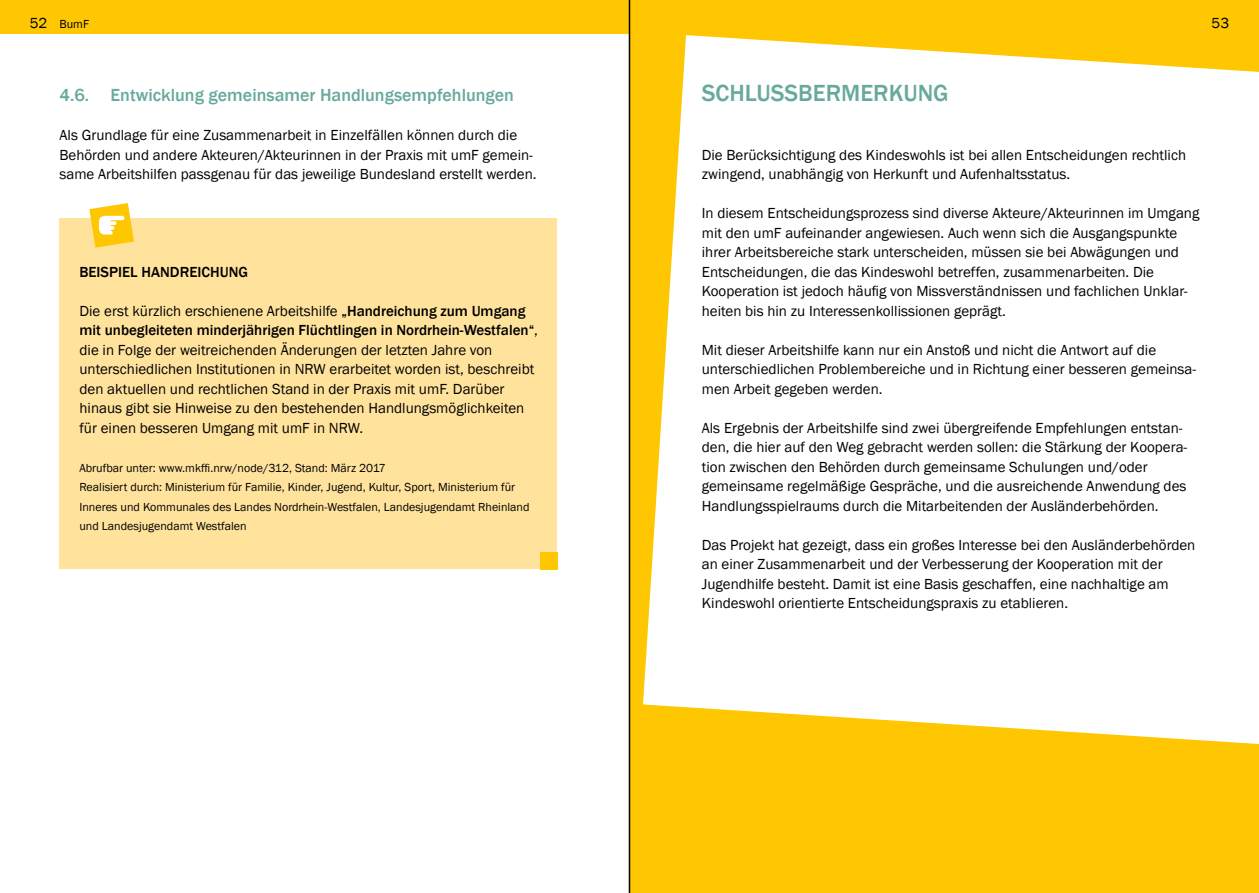
<style>
.page{position:relative;width:1259px;height:893px;background:#fff}
.page>*{position:absolute;margin:0;border:0;box-sizing:border-box;transform-origin:0 0}
.Head_1_ohne_Nummer{font:500 24px "Franklin Gothic";color:#67a99c}
.t1{font:500 18px "Franklin Gothic";color:#67a99c}
.Text{font:15px/19.5px "Franklin Gothic";color:#000}
.Text-2{font:500 15px "Franklin Gothic";color:#000}
.Text-3{font:12px/19.5px "Franklin Gothic";color:#000}
.s1{font-size:15px}
.s2{font-weight:500}
</style>
<div class="page">
<div style="left:629px;top:34px;width:630px;height:859px;background:#fec701"></div>
<svg style="left:643px;top:35px;width:616px;height:709px;background:#fefae9"></svg>
<div style="left:60px;top:218px;width:497px;height:351px;background:#ffe39d"></div>
<div style="left:540px;top:552px;width:17px;height:17px;background:#fec701"></div>
<svg style="left:89px;top:203px;width:45px;height:45px"></svg>
<div style="left:0;top:0;width:629px;height:34px;background:#fec701"></div>
<div style="left:629px;top:0;width:630px;height:34px;background:#fec701"></div>
<hr style="left:629px;top:0;width:1px;height:893px;background:#000">
<p class="Text-3" style="left:30px;top:14px;width:61px"><span class="s1">52</span> BumF</p>
<p class="Text" style="left:1211px;top:13px;width:19px">53</p>
<p class="t1" style="left:60px;top:84px;width:456px">4.6. Entwicklung gemeinsamer Handlungsempfehlungen</p>
<p class="Text" style="left:60px;top:126px;width:478px">Als Grundlage für eine Zusammenarbeit in Einzelfällen können durch die<br>Behörden und andere Akteuren/Akteurinnen in der Praxis mit umF gemein&shy;same Arbeitshilfen passgenau für das jeweilige Bundesland erstellt werden.</p>
<p class="Text-2" style="left:79px;top:262px;width:170px">BEISPIEL HANDREICHUNG</p>
<p class="Text" style="left:79px;top:301px;width:460px">Die erst kürzlich erschienene Arbeitshilfe <span class="s2">„Handreichung zum Umgang mit unbegleiteten minderjährigen Flüchtlingen in Nordrhein-Westfalen“</span>, die in Folge der weitreichenden Änderungen der letzten Jahre von unterschiedlichen Institutionen in NRW erarbeitet worden ist, beschreibt den aktuellen und rechtlichen Stand in der Praxis mit umF. Darüber hinaus gibt sie Hinweise zu den bestehenden Handlungsmöglichkeiten für einen besseren Umgang mit umF in NRW.</p>
<p class="Text-3" style="left:79px;top:458px;width:451px">Abrufbar unter: www.mkffi.nrw/node/312, Stand: März 2017<br>Realisiert durch: Ministerium für Familie, Kinder, Jugend, Kultur, Sport, Ministerium für Inneres und Kommunales des Landes Nordrhein-Westfalen, Landesjugendamt Rheinland und Landesjugendamt Westfalen</p>
<p class="Head_1_ohne_Nummer" style="left:702px;top:78px;width:248px">SCHLUSSBERMERKUNG</p>
<p class="Text" style="left:702px;top:145px;width:486px">Die Berücksichtigung des Kindeswohls ist bei allen Entscheidungen rechtlich zwingend, unabhängig von Herkunft und Aufenhaltsstatus.</p>
<p class="Text" style="left:702px;top:204px;width:499px">In diesem Entscheidungsprozess sind diverse Akteure/Akteurinnen im Umgang mit den umF aufeinander angewiesen. Auch wenn sich die Ausgangspunkte ihrer Arbeitsbereiche stark unterscheiden, müssen sie bei Abwägungen und Entscheidungen, die das Kindeswohl betreffen, zusammenarbeiten. Die Kooperation ist jedoch häufig von Missverständnissen und fachlichen Unklar&shy;heiten bis hin zu Interessenkollissionen geprägt.</p>
<p class="Text" style="left:702px;top:340px;width:496px">Mit dieser Arbeitshilfe kann nur ein Anstoß und nicht die Antwort auf die unterschiedlichen Problembereiche und in Richtung einer besseren gemeinsa&shy;men Arbeit gegeben werden.</p>
<p class="Text" style="left:702px;top:418px;width:487px">Als Ergebnis der Arbeitshilfe sind zwei übergreifende Empfehlungen entstan&shy;den, die hier auf den Weg gebracht werden sollen: die Stärkung der Koopera&shy;tion zwischen den Behörden durch gemeinsame Schulungen und/oder gemeinsame regelmäßige Gespräche, und die ausreichende Anwendung des Handlungsspielraums durch die Mitarbeitenden der Ausländerbehörden.</p>
<p class="Text" style="left:702px;top:535px;width:495px">Das Projekt hat gezeigt, dass ein großes Interesse bei den Ausländerbehörden an einer Zusammenarbeit und der Verbesserung der Kooperation mit der Jugendhilfe besteht. Damit ist eine Basis geschaffen, eine nachhaltige am Kindeswohl orientierte Entscheidungspraxis zu etablieren.</p>
</div>
